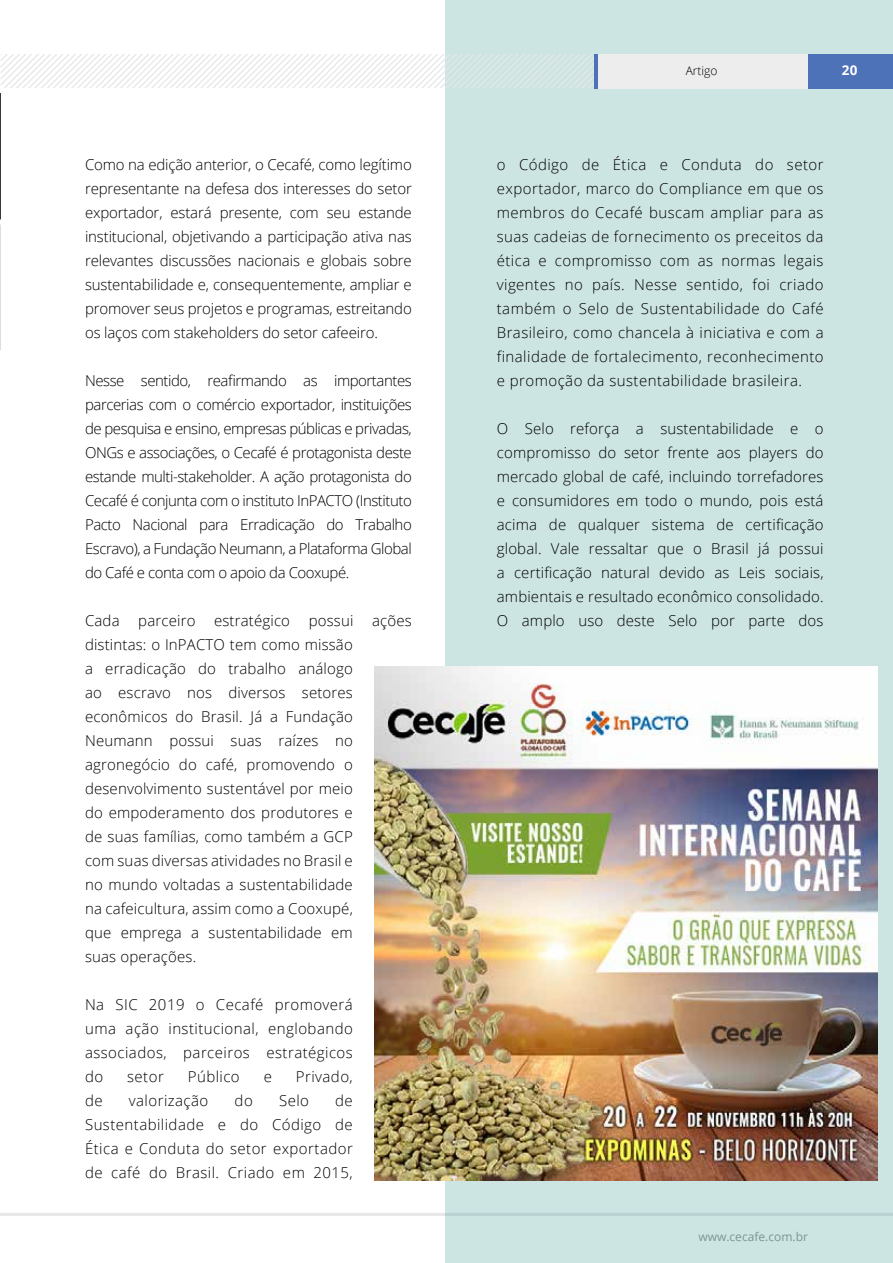
<style>
.page{position:relative;width:893px;height:1263px;background:#fff}
.page>*{position:absolute;margin:0;border:0;box-sizing:border-box;transform-origin:0 0}
.t1{font:300 15px/24px "Open Sans";letter-spacing:.01em;color:#000;text-align:justify}
.t2{font:300 15px "Open Sans";letter-spacing:.03em;color:#000}
.t3{font:700 13.5px "Open Sans";color:#fff}
.t4{font:12px "Open Sans";color:#939598}
.t5{font:300 12px "Open Sans";color:#000}
</style>
<div class="page">
<hr style="left:0;top:1213px;width:893px;height:3px;background:#e6e7e8">
<div style="left:446px;top:0;width:447px;height:1263px;background:#cde5e2"></div>
<svg style="left:1px;top:54px;width:593px;height:34px"></svg>
<div style="left:595px;top:54px;width:213px;height:34px;background:#ededee"></div>
<div style="left:808px;top:54px;width:85px;height:34px;background:#4e72b8"></div>
<hr style="left:594px;top:54px;width:3px;height:34px;background:#4e72b8">
<img style="left:374px;top:667px;width:504px;height:514px">
<img style="left:0;top:94px;width:1px;height:255px">
<p class="t1" style="left:85px;top:152px;width:328px">Como na edição anterior, o Cecafé, como legítimo representante na defesa dos interesses do setor exportador, estará presente, com seu estande institucional, objetivando a participação ativa nas relevantes discussões nacionais e globais sobre sustentabilidade e, consequentemente, ampliar e promover seus projetos e programas, estreitando os laços com stakeholders do setor cafeeiro.</p>
<p class="t1" style="left:85px;top:368px;width:328px">Nesse sentido, reafirmando as importantes parcerias com o comércio exportador, instituições de pesquisa e ensino, empresas públicas e privadas, ONGs e associações, o Cecafé é protagonista deste estande multi-stakeholder. A ação protagonista do Cecafé é conjunta com o instituto InPACTO (Instituto Pacto Nacional para Erradicação do Trabalho Escravo), a Fundação Neumann, a Plataforma Global do Café e conta com o apoio da Cooxupé.</p>
<p class="t1" style="left:85px;top:608px;width:328px;text-align:left">Cada parceiro estratégico possui ações distintas: o InPACTO tem como missão<br>a erradicação do trabalho análogo<br>ao escravo nos diversos setores econômicos do Brasil. Já a Fundação Neumann possui suas raízes no agronegócio do café, promovendo o desenvolvimento sustentável por meio<br>do empoderamento dos produtores e<br>de suas famílias, como também a GCP<br>com suas diversas atividades no Brasil e<br>no mundo voltadas a sustentabilidade<br>na cafeicultura, assim como a Cooxupé,<br>que emprega a sustentabilidade em<br>suas operações.</p>
<p class="t1" style="left:85px;top:992px;width:269px">Na SIC 2019 o Cecafé promoverá uma ação institucional, englobando associados, parceiros estratégicos do</p>
<p class="t1" style="left:127px;top:1064px;width:38px">setor</p>
<p class="t2" style="left:188px;top:1066px;width:53px">Público</p>
<p class="t1" style="left:264px;top:1064px;width:10px">e</p>
<p class="t2" style="left:296px;top:1066px;width:58px">Privado,</p>
<p class="t1" style="left:85px;top:1088px;width:269px;text-indent:250px">de Sustentabilidade e do Código de Ética e Conduta do setor exportador de café do Brasil. Criado em 2015,</p>
<p class="t1" style="left:85px;top:1088px;width:19px">de</p>
<p class="t2" style="left:129px;top:1090px;width:81px">valorização</p>
<p class="t1" style="left:235px;top:1088px;width:20px">do</p>
<p class="t1" style="left:279px;top:1088px;width:31px">Selo</p>
<p class="t5" style="left:686px;top:63px;width:33px">Artigo</p>
<p class="t3" style="left:842px;top:61px;width:17px">20</p>
<p class="t1" style="left:497px;top:152px;width:328px">o Código de Ética e Conduta do setor exportador, marco do Compliance em que os membros do Cecafé buscam ampliar para as suas cadeias de fornecimento os preceitos da ética e compromisso com as normas legais vigentes no país. Nesse sentido, foi criado também o Selo de Sustentabilidade do Café Brasileiro, como chancela à iniciativa e com a finalidade de fortalecimento, reconhecimento e promoção da sustentabilidade brasileira.</p>
<p class="t1" style="left:497px;top:416px;width:328px">O Selo reforça a sustentabilidade e o compromisso do setor frente aos players do mercado global de café, incluindo torrefadores e consumidores em todo o mundo, pois está acima de qualquer sistema de certificação global. Vale ressaltar que o Brasil já possui a certificação natural devido as Leis sociais, ambientais e resultado econômico consolidado.<br>O amplo uso deste Selo por parte dos</p>
<p class="t4" style="left:698px;top:1229px;width:111px">www.cecafe.com.br</p>
</div>
